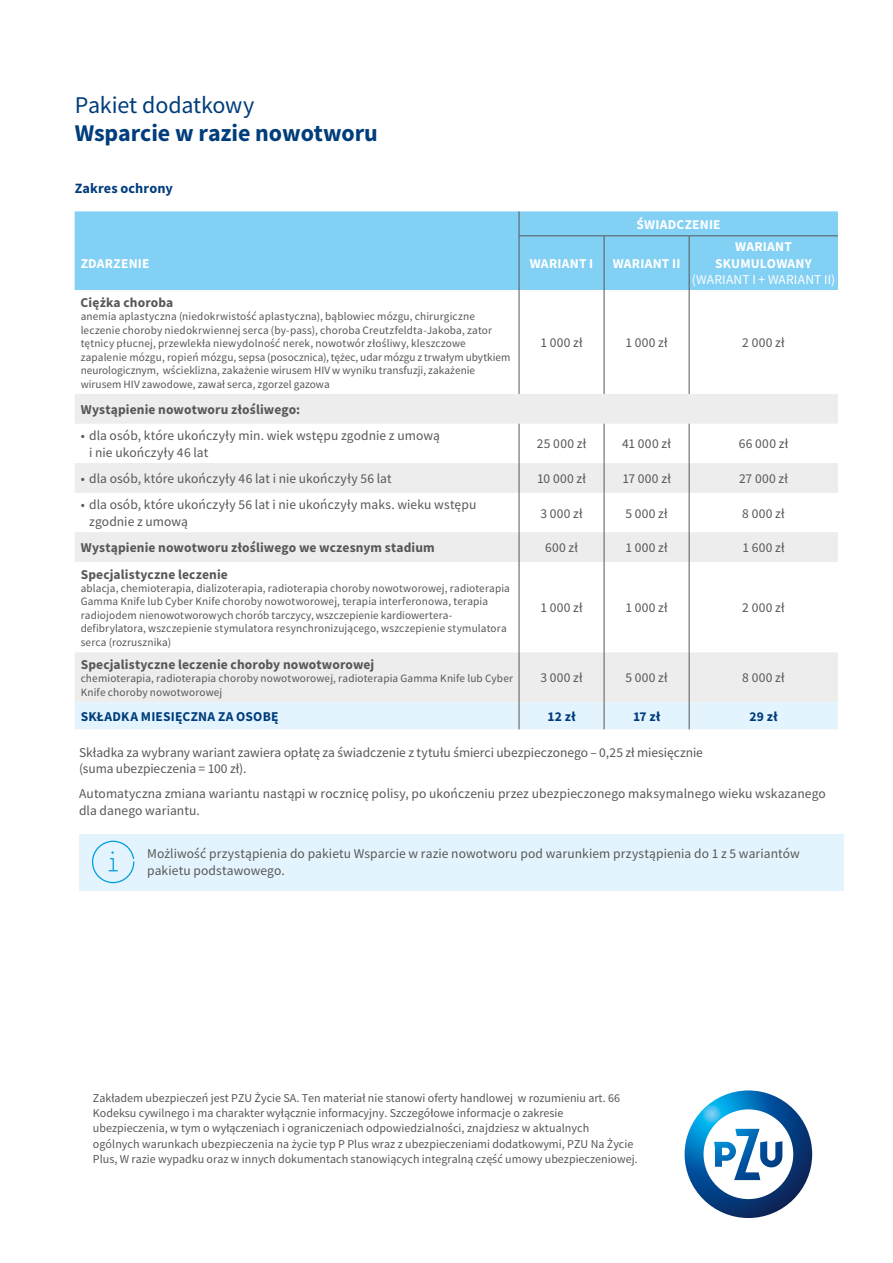
<style>
.page{position:relative;width:893px;height:1263px;background:#fff}
.page>*{position:absolute;margin:0;border:0;box-sizing:border-box;transform-origin:0 0}
.t1{font:700 24px "Source Sans Pro";letter-spacing:-.005em;color:#003d7c}
.t2{font:24px "Source Sans Pro";letter-spacing:-.01em;color:#003d7c}
.t3{font:700 14.25px "Source Sans Pro";letter-spacing:.01em;color:#003d7c}
.t4{font:13.5px/16.5px "Source Sans Pro";letter-spacing:.005em;color:#575756}
.t5{font:700 13.5px "Source Sans Pro";letter-spacing:.01em;color:#575756}
.t6{font:700 13.5px/16.5px "Source Sans Pro";letter-spacing:.015em;color:#fff;text-align:center}
.t7{font:700 13.5px "Source Sans Pro";letter-spacing:.015em;color:#003d7c}
.t8{font:13.5px "Source Sans Pro";letter-spacing:.01em;color:#fff}
.t9{font:12px/15.5px "Source Sans Pro";color:#575756}
.t10{font:11.25px/13.5px "Source Sans Pro";letter-spacing:.01em;color:#575756}
</style>
<div class="page">
<div style="left:79px;top:835px;width:764px;height:56px;background:#e4f4fe"></div>
<div style="left:75px;top:211px;width:763px;height:79px;background:#83d0f5"></div>
<svg style="left:75px;top:394px;width:763px;height:308px"></svg>
<svg style="left:519px;top:211px;width:1px;height:25px"></svg>
<hr style="left:519px;top:236px;width:1px;height:54px;background:#575756">
<hr style="left:604px;top:236px;width:1px;height:54px;background:#575756">
<hr style="left:689px;top:236px;width:1px;height:54px;background:#575756">
<hr style="left:519px;top:290px;width:1px;height:104px;background:#575756">
<hr style="left:604px;top:290px;width:1px;height:104px;background:#575756">
<hr style="left:689px;top:290px;width:1px;height:104px;background:#575756">
<hr style="left:519px;top:424px;width:1px;height:39px;background:#575756">
<hr style="left:604px;top:424px;width:1px;height:39px;background:#575756">
<hr style="left:689px;top:424px;width:1px;height:39px;background:#575756">
<hr style="left:519px;top:463px;width:1px;height:30px;background:#575756">
<hr style="left:604px;top:463px;width:1px;height:30px;background:#575756">
<hr style="left:689px;top:463px;width:1px;height:30px;background:#575756">
<hr style="left:519px;top:493px;width:1px;height:39px;background:#575756">
<hr style="left:604px;top:493px;width:1px;height:39px;background:#575756">
<hr style="left:689px;top:493px;width:1px;height:39px;background:#575756">
<hr style="left:519px;top:532px;width:1px;height:30px;background:#575756">
<hr style="left:604px;top:532px;width:1px;height:30px;background:#575756">
<hr style="left:689px;top:532px;width:1px;height:30px;background:#575756">
<hr style="left:519px;top:562px;width:1px;height:90px;background:#575756">
<hr style="left:604px;top:562px;width:1px;height:90px;background:#575756">
<hr style="left:689px;top:562px;width:1px;height:90px;background:#575756">
<hr style="left:519px;top:652px;width:1px;height:50px;background:#575756">
<hr style="left:604px;top:652px;width:1px;height:50px;background:#575756">
<hr style="left:689px;top:652px;width:1px;height:50px;background:#575756">
<div style="left:75px;top:702px;width:763px;height:27px;background:#e4f4fe"></div>
<hr style="left:519px;top:236px;width:85px;height:1px;background:#575756">
<hr style="left:604px;top:236px;width:85px;height:1px;background:#575756">
<hr style="left:689px;top:236px;width:149px;height:1px;background:#575756">
<svg style="left:92px;top:841px;width:42px;height:42px"></svg>
<svg style="left:685px;top:1090px;width:127px;height:128px"></svg>
<h1 class="t2" style="left:75px;top:90px;width:181px">Pakiet dodatkowy</h1>
<h1 class="t1" style="left:75px;top:117px;width:305px">Wsparcie w razie nowotworu</h1>
<p class="t3" style="left:75px;top:178px;width:100px">Zakres ochrony</p>
<p class="t6" style="left:636px;top:216px;width:86px">ŚWIADCZENIE</p>
<p class="t6" style="left:81px;top:255px;width:70px">ZDARZENIE</p>
<p class="t6" style="left:530px;top:255px;width:65px">WARIANT I</p>
<p class="t6" style="left:613px;top:255px;width:69px">WARIANT II</p>
<p class="t6" style="left:715px;top:239px;width:98px">WARIANT<br>SKUMULOWANY</p>
<p class="t8" style="left:692px;top:271px;width:145px">(WARIANT I + WARIANT II)</p>
<p class="t5" style="left:81px;top:293px;width:94px">Ciężka choroba</p>
<p class="t10" style="left:81px;top:309px;width:431px">anemia aplastyczna (niedokrwistość aplastyczna), bąblowiec mózgu, chirurgiczne leczenie choroby niedokrwiennej serca (by-pass), choroba Creutzfeldta-Jakoba, zator tętnicy płucnej, przewlekła niewydolność nerek, nowotwór złośliwy, kleszczowe zapalenie mózgu, ropień mózgu, sepsa (posocznica), tężec, udar mózgu z trwałym ubytkiem neurologicznym, wścieklizna, zakażenie wirusem HIV w wyniku transfuzji, zakażenie wirusem HIV zawodowe, zawał serca, zgorzel gazowa</p>
<p class="t4" style="left:540px;top:334px;width:44px">1 000 zł</p>
<p class="t4" style="left:625px;top:334px;width:44px">1 000 zł</p>
<p class="t4" style="left:742px;top:334px;width:44px">2 000 zł</p>
<p class="t5" style="left:81px;top:400px;width:221px">Wystąpienie nowotworu złośliwego:</p>
<p class="t4" style="left:89px;top:427px;width:352px;text-indent:-9px">• dla osób, które ukończyły min. wiek wstępu zgodnie z umową i nie ukończyły 46 lat</p>
<p class="t4" style="left:537px;top:436px;width:51px">25 000 zł</p>
<p class="t4" style="left:622px;top:436px;width:50px">41 000 zł</p>
<p class="t4" style="left:739px;top:436px;width:51px">66 000 zł</p>
<p class="t4" style="left:81px;top:470px;width:312px">• dla osób, które ukończyły 46 lat i nie ukończyły 56 lat</p>
<p class="t4" style="left:537px;top:470px;width:51px">10 000 zł</p>
<p class="t4" style="left:622px;top:470px;width:50px">17 000 zł</p>
<p class="t4" style="left:739px;top:470px;width:51px">27 000 zł</p>
<p class="t4" style="left:89px;top:496px;width:389px;text-indent:-9px">• dla osób, które ukończyły 56 lat i nie ukończyły maks. wieku wstępu zgodnie z umową</p>
<p class="t4" style="left:540px;top:505px;width:44px">3 000 zł</p>
<p class="t4" style="left:625px;top:505px;width:44px">5 000 zł</p>
<p class="t4" style="left:742px;top:505px;width:44px">8 000 zł</p>
<p class="t5" style="left:81px;top:538px;width:356px">Wystąpienie nowotworu złośliwego we wczesnym stadium</p>
<p class="t4" style="left:545px;top:539px;width:34px">600 zł</p>
<p class="t4" style="left:625px;top:539px;width:44px">1 000 zł</p>
<p class="t4" style="left:742px;top:539px;width:44px">1 600 zł</p>
<p class="t5" style="left:81px;top:565px;width:149px">Specjalistyczne leczenie</p>
<p class="t10" style="left:81px;top:581px;width:431px">ablacja, chemioterapia, dializoterapia, radioterapia choroby nowotworowej, radioterapia Gamma Knife lub Cyber Knife choroby nowotworowej, terapia interferonowa, terapia radiojodem nienowotworowych chorób tarczycy, wszczepienie kardiowertera&shy;defibrylatora, wszczepienie stymulatora resynchronizującego, wszczepienie stymulatora serca (rozrusznika)</p>
<p class="t4" style="left:540px;top:599px;width:44px">1 000 zł</p>
<p class="t4" style="left:625px;top:599px;width:44px">1 000 zł</p>
<p class="t4" style="left:742px;top:599px;width:44px">2 000 zł</p>
<p class="t5" style="left:81px;top:655px;width:295px">Specjalistyczne leczenie choroby nowotworowej</p>
<p class="t10" style="left:81px;top:672px;width:434px">chemioterapia, radioterapia choroby nowotworowej, radioterapia Gamma Knife lub Cyber<br>Knife choroby nowotworowej</p>
<p class="t4" style="left:540px;top:669px;width:44px">3 000 zł</p>
<p class="t4" style="left:625px;top:669px;width:44px">5 000 zł</p>
<p class="t4" style="left:742px;top:669px;width:44px">8 000 zł</p>
<p class="t7" style="left:81px;top:707px;width:199px">SKŁADKA MIESIĘCZNA ZA OSOBĘ</p>
<p class="t7" style="left:548px;top:707px;width:29px">12 zł</p>
<p class="t7" style="left:633px;top:707px;width:29px">17 zł</p>
<p class="t7" style="left:750px;top:707px;width:29px">29 zł</p>
<p class="t4" style="left:79px;top:744px;width:625px">Składka za wybrany wariant zawiera opłatę za świadczenie z tytułu śmierci ubezpieczonego – 0,25 zł miesięcznie (suma ubezpieczenia = 100 zł).</p>
<p class="t4" style="left:79px;top:786px;width:748px">Automatyczna zmiana wariantu nastąpi w rocznicę polisy, po ukończeniu przez ubezpieczonego maksymalnego wieku wskazanego dla danego wariantu.</p>
<p class="t4" style="left:147px;top:844px;width:654px;line-height:17.2px">Możliwość przystąpienia do pakietu Wsparcie w razie nowotworu pod warunkiem przystąpienia do 1 z 5 wariantów pakietu podstawowego.</p>
<p class="t9" style="left:93px;top:1090px;width:546px">Zakładem ubezpieczeń jest PZU Życie SA. Ten materiał nie stanowi oferty handlowej w rozumieniu art. 66<br>Kodeksu cywilnego i ma charakter wyłącznie informacyjny. Szczegółowe informacje o zakresie ubezpieczenia, w tym o wyłączeniach i ograniczeniach odpowiedzialności, znajdziesz w aktualnych ogólnych warunkach ubezpieczenia na życie typ P Plus wraz z ubezpieczeniami dodatkowymi, PZU Na Życie Plus, W razie wypadku oraz w innych dokumentach stanowiących integralną część umowy ubezpieczeniowej.</p>
</div>
